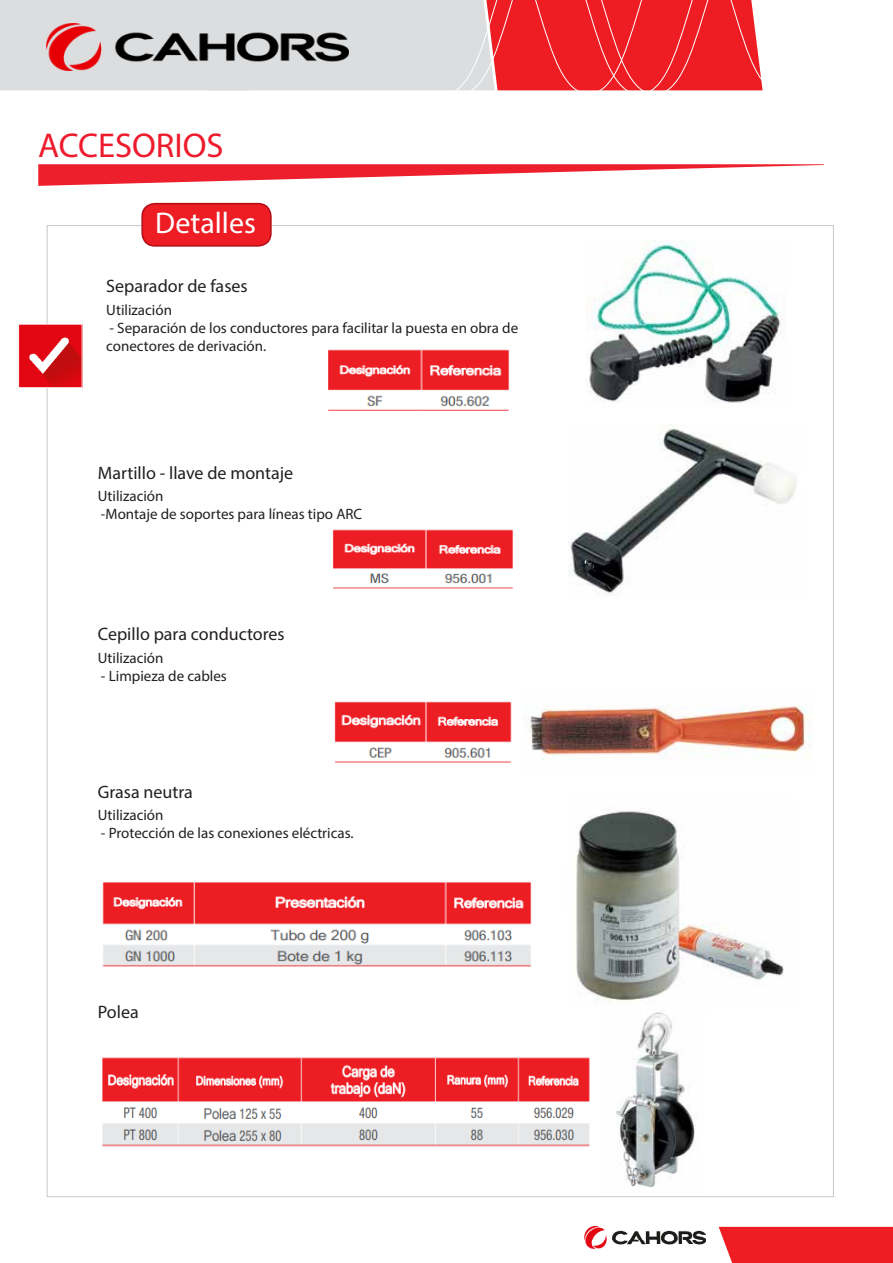
<style>
.page{position:relative;width:893px;height:1263px;background:#fff}
.page>*{position:absolute;margin:0;border:0;box-sizing:border-box;transform-origin:0 0}
.t1{font:34.5px "Myriad Pro";color:#ee1b2d}
.t2{font:30px "Myriad Pro";color:#fff}
.t3{font:18px "Myriad Pro";color:#231f20}
.t4{font:15px "Myriad Pro";color:#231f20}
</style>
<div class="page">
<div style="left:719px;top:1227px;width:174px;height:36px;background:#ee1d23"></div>
<img style="left:585px;top:1227px;width:120px;height:22px">
<svg style="left:0;top:0;width:763px;height:91px;background:#e58b8f"></svg>
<img style="left:46px;top:19px;width:303px;height:51px">
<svg style="left:38px;top:164px;width:786px;height:22px"></svg>
<div style="left:47px;top:225px;width:787px;height:972px;background:#fff;border:1px solid #c7c8ca"></div>
<div style="left:142px;top:204px;width:129px;height:42px;background:#ee1d23;border-radius:13px"></div>
<div style="left:141px;top:203px;width:131px;height:44px;border:2px solid #b00d15;border-radius:13px"></div>
<img style="left:20px;top:326px;width:61px;height:60px">
<div style="left:18px;top:324px;width:65px;height:64px;border:1px solid #fff"></div>
<img style="left:587px;top:243px;width:198px;height:160px">
<img style="left:328px;top:349px;width:182px;height:62px">
<img style="left:332px;top:529px;width:181px;height:60px">
<img style="left:568px;top:424px;width:228px;height:170px">
<img style="left:523px;top:705px;width:288px;height:55px">
<img style="left:576px;top:811px;width:208px;height:191px">
<img style="left:334px;top:701px;width:178px;height:62px">
<img style="left:102px;top:882px;width:430px;height:85px">
<img style="left:616px;top:1012px;width:80px;height:175px">
<img style="left:102px;top:1057px;width:488px;height:90px">
<p class="t1" style="left:38px;top:124px;width:187px">ACCESORIOS</p>
<p class="t2" style="left:155px;top:205px;width:102px">Detalles</p>
<p class="t3" style="left:106px;top:275px;width:143px">Separador de fases</p>
<p class="t4" style="left:106px;top:301px;width:67px">Utilización</p>
<p class="t4" style="left:109px;top:319px;width:410px">- Separación de los conductores para facilitar la puesta en obra de</p>
<p class="t4" style="left:106px;top:337px;width:162px">conectores de derivación.</p>
<p class="t3" style="left:98px;top:462px;width:197px">Martillo - llave de montaje</p>
<p class="t4" style="left:98px;top:487px;width:67px">Utilización</p>
<p class="t4" style="left:101px;top:505px;width:263px">-Montaje de soportes para líneas tipo ARC</p>
<p class="t3" style="left:98px;top:623px;width:188px">Cepillo para conductores</p>
<p class="t4" style="left:98px;top:648px;width:67px">Utilización</p>
<p class="t4" style="left:101px;top:666px;width:127px">- Limpieza de cables</p>
<p class="t3" style="left:98px;top:781px;width:97px">Grasa neutra</p>
<p class="t4" style="left:98px;top:806px;width:67px">Utilización</p>
<p class="t4" style="left:101px;top:824px;width:254px">- Protección de las conexiones eléctricas.</p>
<p class="t3" style="left:98px;top:1000px;width:42px">Polea</p>
</div>
